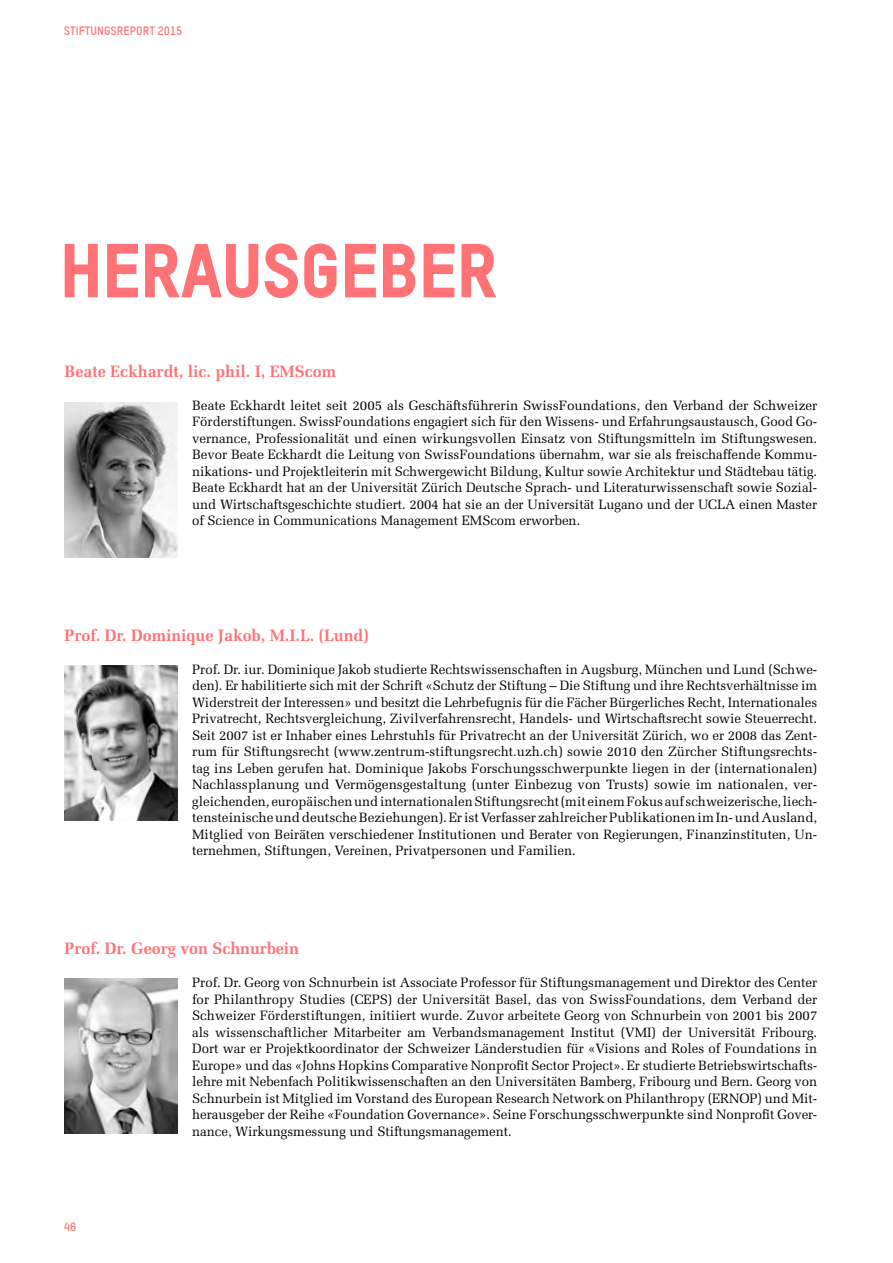
<style>
.page{position:relative;width:893px;height:1263px;background:#fff}
.page>*{position:absolute;margin:0;border:0;box-sizing:border-box;transform-origin:0 0}
.t1{font:75px "TSTAR Headline";letter-spacing:-.02em;color:#ff7276}
.lauftext_schwarz{font:700 16.5px "Melior";letter-spacing:-.005em;color:#ff7276}
.lauftext_schwarz-2{font:13.5px/16.5px "Melior";letter-spacing:-.005em;color:#000;text-align:justify}
.t2{font:700 12px "TSTAR";color:#ff7276}
</style>
<div class="page">
<img style="left:65px;top:403px;width:112px;height:155px">
<img style="left:65px;top:666px;width:112px;height:155px">
<img style="left:65px;top:979px;width:112px;height:155px">
<p class="t2" style="left:64px;top:23px;width:120px">STIFTUNGSREPORT 2015</p>
<p class="t1" style="left:59px;top:224px;width:440px">HERAUSGEBER</p>
<p class="lauftext_schwarz" style="left:65px;top:361px;width:273px">Beate Eckhardt, lic. phil. I, EMScom</p>
<p class="lauftext_schwarz-2" style="left:192px;top:397px;width:627px">Beate Eckhardt leitet seit 2005 als Geschäftsführerin SwissFoundations, den Verband der Schweizer Förderstiftungen. SwissFoundations engagiert sich für den Wissens- und Erfahrungsaustausch, Good Go&shy;vernance, Professionalität und einen wirkungsvollen Einsatz von Stiftungsmitteln im Stiftungswesen.<br>Bevor Beate Eckhardt die Leitung von SwissFoundations übernahm, war sie als freischaffende Kommu&shy;nikations- und Projektleiterin mit Schwergewicht Bildung, Kultur sowie Architektur und Städtebau tätig.<br>Beate Eckhardt hat an der Universität Zürich Deutsche Sprach- und Literaturwissenschaft sowie Sozial&shy;und Wirtschaftsgeschichte studiert. 2004 hat sie an der Universität Lugano und der UCLA einen Master of Science in Communications Management EMScom erworben.</p>
<p class="lauftext_schwarz" style="left:65px;top:625px;width:306px">Prof. Dr. Dominique Jakob, M.I.L. (Lund)</p>
<p class="lauftext_schwarz-2" style="left:192px;top:661px;width:627px">Prof. Dr. iur. Dominique Jakob studierte Rechtswissenschaften in Augsburg, München und Lund (Schwe&shy;den). Er habilitierte sich mit der Schrift «Schutz der Stiftung – Die Stiftung und ihre Rechtsverhältnisse im Widerstreit der Interessen» und besitzt die Lehrbefugnis für die Fächer Bürgerliches Recht, Internationales Privatrecht, Rechtsvergleichung, Zivilverfahrensrecht, Handels- und Wirtschaftsrecht sowie Steuerrecht.<br>Seit 2007 ist er Inhaber eines Lehrstuhls für Privatrecht an der Universität Zürich, wo er 2008 das Zent&shy;rum für Stiftungsrecht (www.zentrum-stiftungsrecht.uzh.ch) sowie 2010 den Zürcher Stiftungsrechts&shy;tag ins Leben gerufen hat. Dominique Jakobs Forschungsschwerpunkte liegen in der (internationalen)<br>Nachlassplanung und Vermögensgestaltung (unter Einbezug von Trusts) sowie im nationalen, ver&shy;gleichenden, europäischen und internationalen Stiftungsrecht (mit einem Fokus auf schweizerische, liech&shy;tensteinische und deutsche Beziehungen). Er ist Verfasser zahlreicher Publikationen im In- und Ausland, Mitglied von Beiräten verschiedener Institutionen und Berater von Regierungen, Finanzinstituten, Un&shy;ternehmen, Stiftungen, Vereinen, Privatpersonen und Familien.</p>
<p class="lauftext_schwarz" style="left:65px;top:938px;width:236px">Prof. Dr. Georg von Schnurbein</p>
<p class="lauftext_schwarz-2" style="left:192px;top:974px;width:627px">Prof. Dr. Georg von Schnurbein ist Associate Professor für Stiftungsmanagement und Direktor des Center for Philanthropy Studies (CEPS) der Universität Basel, das von SwissFoundations, dem Verband der Schweizer Förderstiftungen, initiiert wurde. Zuvor arbeitete Georg von Schnurbein von 2001 bis 2007 als wissenschaftlicher Mitarbeiter am Verbandsmanagement Institut (VMI) der Universität Fribourg.<br>Dort war er Projektkoordinator der Schweizer Länderstudien für «Visions and Roles of Foundations in Europe» und das «Johns Hopkins Comparative Nonprofit Sector Project». Er studierte Betriebswirtschafts&shy;lehre mit Nebenfach Politikwissenschaften an den Universitäten Bamberg, Fribourg und Bern. Georg von Schnurbein ist Mitglied im Vorstand des European Research Network on Philanthropy (ERNOP) und Mit&shy;herausgeber der Reihe «Foundation Governance». Seine Forschungsschwerpunkte sind Nonprofit Gover&shy;nance, Wirkungsmessung und Stiftungsmanagement.</p>
<p class="t2" style="left:64px;top:1219px;width:14px">46</p>
</div>
